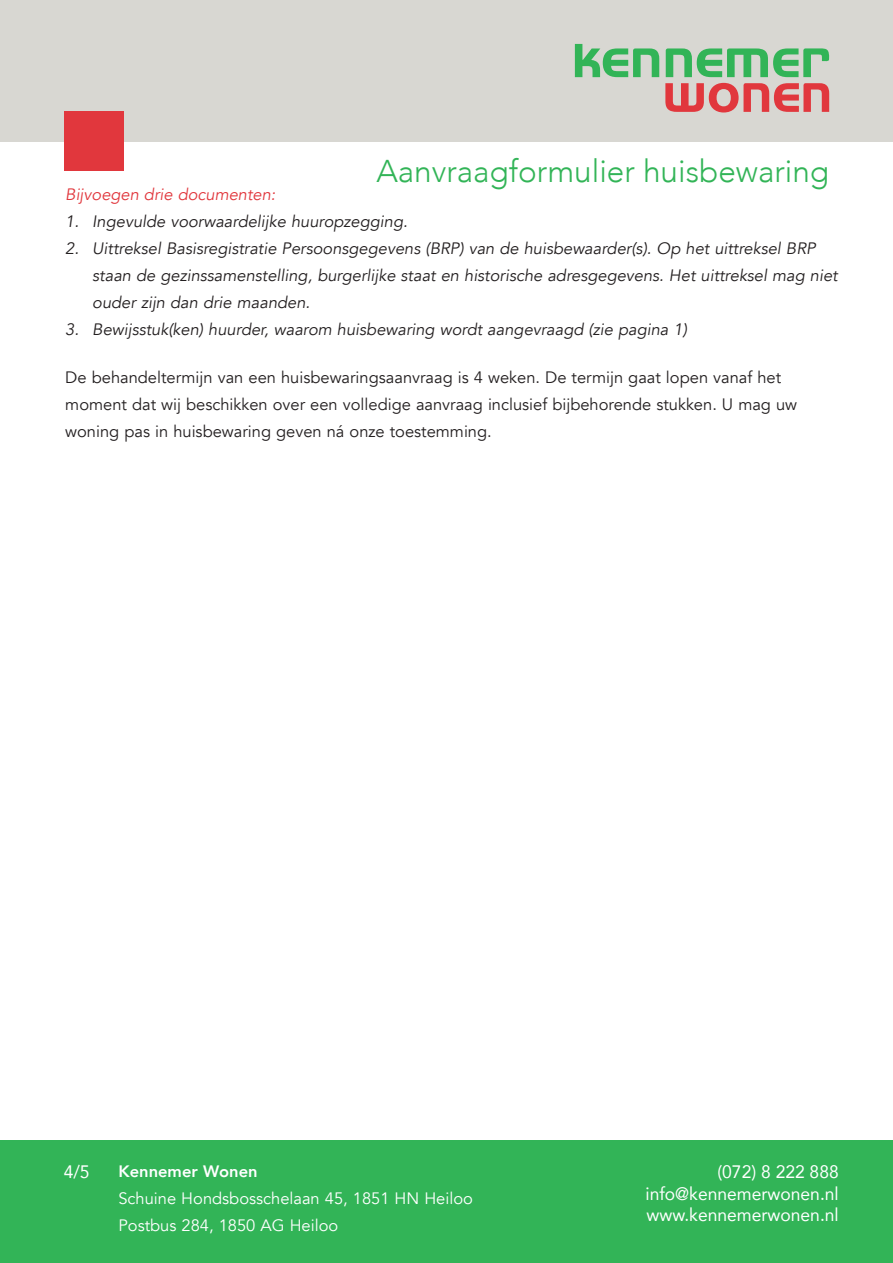
<style>
.page{position:relative;width:893px;height:1263px;background:#fff}
.page>*{position:absolute;margin:0;border:0;box-sizing:border-box;transform-origin:0 0}
.t1{font:300 31.5px "Avenir";color:#32b457}
.t2{font:18px "Avenir";color:#fff}
.t3{font:italic 16.5px/27px "Avenir";color:#231f20}
.Normaal{font:16.5px/27px "Avenir";color:#231f20}
.Normaal-2{font:16.5px/27px "Avenir";color:#fff}
.Normaal-3{font:italic 16.5px "Avenir";color:#e1373d}
.Normaal-4{font:800 16.5px "Avenir";color:#fff}
</style>
<div class="page">
<div style="left:0;top:1140px;width:893px;height:123px;background:#32b457"></div>
<div style="left:0;top:0;width:893px;height:141px;background:#d8d7d2"></div>
<div style="left:64px;top:111px;width:59px;height:60px;background:#e1373d"></div>
<svg style="left:575px;top:44px;width:84px;height:33px"></svg>
<svg style="left:666px;top:48px;width:163px;height:29px"></svg>
<svg style="left:665px;top:83px;width:164px;height:29px"></svg>
<p class="t1" style="left:376px;top:153px;width:454px">Aanvraagformulier huisbewaring</p>
<p class="Normaal-3" style="left:65px;top:184px;width:212px">Bijvoegen drie documenten:</p>
<p class="t3" style="left:65px;top:208px;width:344px">1. Ingevulde voorwaardelijke huuropzegging.</p>
<p class="t3" style="left:92px;top:235px;width:747px;text-indent:-27px">2. Uittreksel Basisregistratie Persoonsgegevens (BRP) van de huisbewaarder(s). Op het uittreksel BRP staan de gezinssamenstelling, burgerlijke staat en historische adresgegevens. Het uittreksel mag niet ouder zijn dan drie maanden.</p>
<p class="t3" style="left:65px;top:316px;width:623px">3. Bewijsstuk(ken) huurder, waarom huisbewaring wordt aangevraagd (zie pagina 1)</p>
<p class="Normaal" style="left:65px;top:364px;width:733px">De behandeltermijn van een huisbewaringsaanvraag is 4 weken. De termijn gaat lopen vanaf het moment dat wij beschikken over een volledige aanvraag inclusief bijbehorende stukken. U mag uw woning pas in huisbewaring geven ná onze toestemming.</p>
<p class="t2" style="left:64px;top:1158px;width:27px">4/5</p>
<p class="Normaal-4" style="left:118px;top:1158px;width:141px">Kennemer Wonen</p>
<p class="Normaal-2" style="left:118px;top:1185px;width:356px">Schuine Hondsbosschelaan 45, 1851 HN Heiloo<br>Postbus 284, 1850 AG Heiloo</p>
<p class="t2" style="left:717px;top:1158px;width:123px">(072) 8 222 888</p>
<p class="t2" style="left:645px;top:1179px;width:195px">info@kennemerwonen.nl</p>
<p class="t2" style="left:647px;top:1200px;width:194px">www.kennemerwonen.nl</p>
</div>
